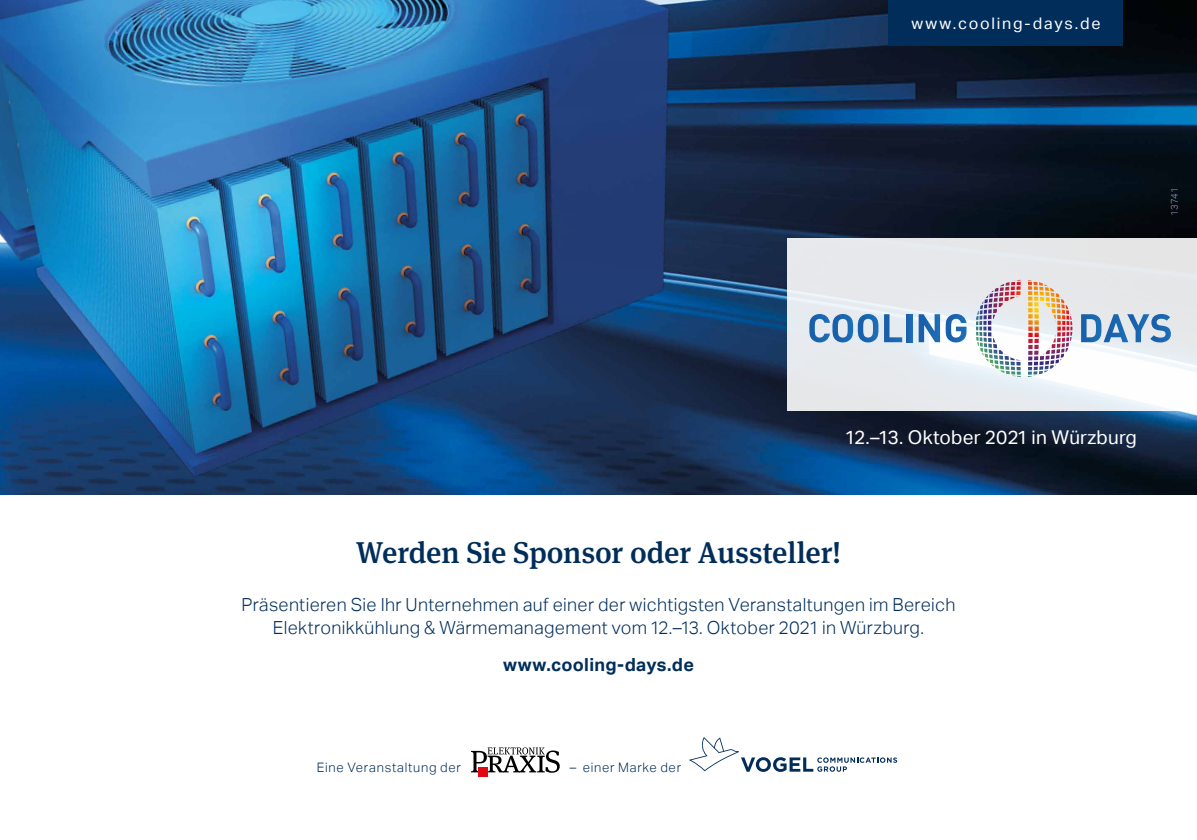
<style>
.page{position:relative;width:1197px;height:840px;background:#fff}
.page>*{position:absolute;margin:0;border:0;box-sizing:border-box;transform-origin:0 0}
.t1{font:500 30px "Meta Serif OT";letter-spacing:-.005em;color:#002d5a}
.t2{font:19px "Aktiv Grotesk";letter-spacing:.01em;color:#fff}
.t3{font:300 18px/23px "Aktiv Grotesk";letter-spacing:.02em;color:#002d5a;text-align:center}
.t4{font:700 18px "Aktiv Grotesk";letter-spacing:.015em;color:#002d5a}
.t5{font:16px "Aktiv Grotesk";letter-spacing:.11em;color:#fff}
.t6{font:300 13px "Aktiv Grotesk";letter-spacing:.06em;color:#002d5a}
.t7{font:300 9.6px "Aktiv Grotesk";letter-spacing:-.015em;color:#8c96b5}
</style>
<div class="page">
<img style="left:731px;top:0;width:465px;height:494px">
<img style="left:0;top:0;width:731px;height:495px">
<div style="left:888px;top:0;width:235px;height:46px;background:#002d5a"></div>
<svg style="left:787px;top:238px;width:409px;height:172px;fill:#e7e9ec"></svg>
<svg style="left:809px;top:314px;width:93px;height:28px;background:#8aafd2"></svg>
<div style="left:906px;top:314px;width:6px;height:28px;background:#1963ad"></div>
<svg style="left:918px;top:314px;width:21px;height:28px"></svg>
<svg style="left:945px;top:314px;width:21px;height:28px"></svg>
<svg style="left:1080px;top:314px;width:90px;height:28px;background:#85aacf"></svg>
<svg style="left:991px;top:280px;width:64px;height:15px"></svg>
<svg style="left:471px;top:747px;width:88px;height:25px"></svg>
<div style="left:478px;top:766px;width:10px;height:10px;background:#e30613"></div>
<svg style="left:689px;top:737px;width:208px;height:34px"></svg>
<p class="t5" style="left:911px;top:14px;width:191px">www.cooling-days.de</p>
<p class="t7" style="left:1168px;top:215px;width:30px;rotate:-90deg">13741</p>
<p class="t2" style="left:845px;top:426px;width:292px">12.–13. Oktober 2021 in Würzburg</p>
<h1 class="t1" style="left:356px;top:533px;width:487px">Werden Sie Sponsor oder Aussteller!</h1>
<p class="t3" style="left:241px;top:592px;width:715px">Präsentieren Sie Ihr Unternehmen auf einer der wichtigsten Veranstaltungen im Bereich<br>Elektronikkühlung &amp; Wärmemanagement vom 12.–13. Oktober 2021 in Würzburg.</p>
<p class="t4" style="left:503px;top:654px;width:192px">www.cooling-days.de</p>
<p class="t6" style="left:317px;top:759px;width:146px">Eine Veranstaltung der</p>
<p class="t6" style="left:569px;top:759px;width:113px">– einer Marke der</p>
</div>
